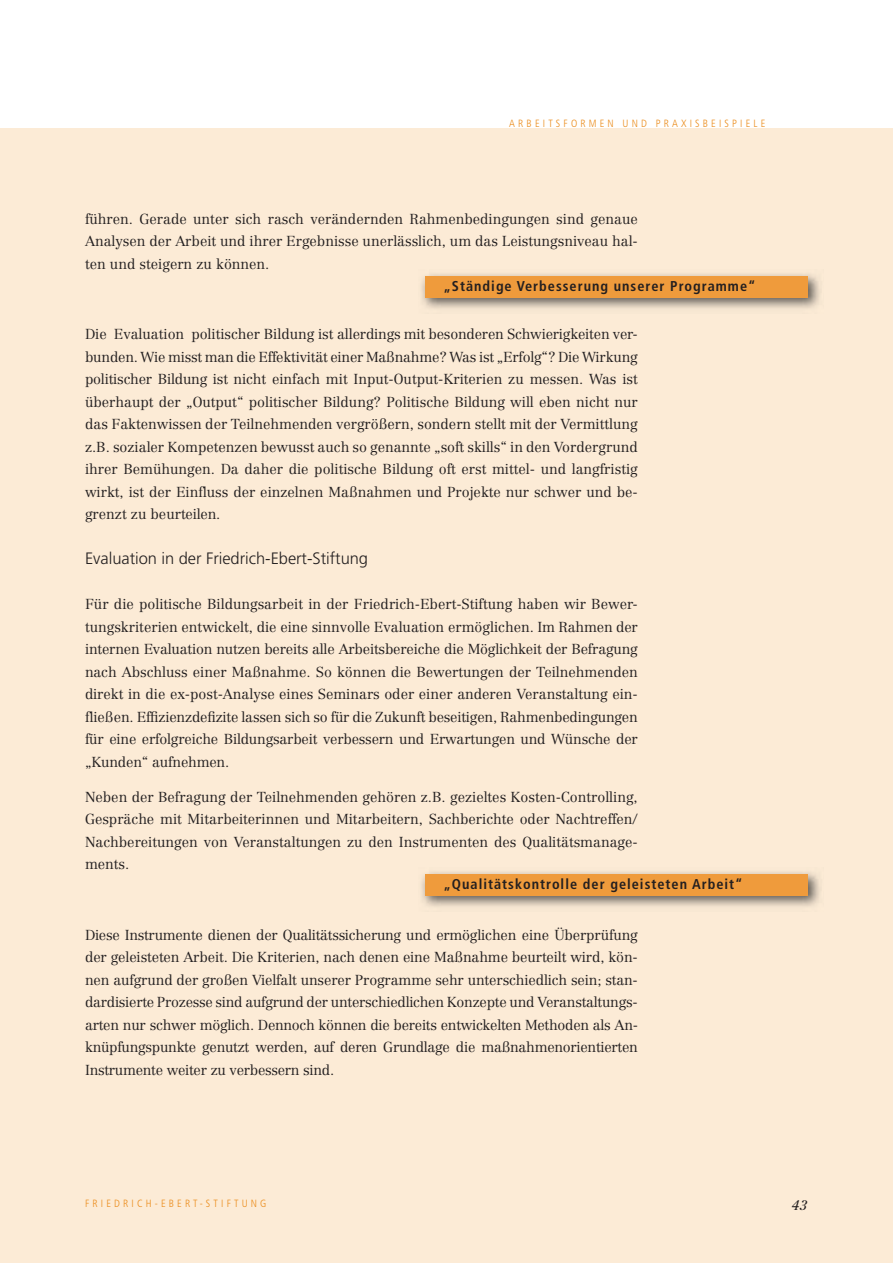
<style>
.page{position:relative;width:893px;height:1263px;background:#fcebd6}
.page>*{position:absolute;margin:0;border:0;box-sizing:border-box;transform-origin:0 0}
.t1{font:300 16.5px "Frutiger";letter-spacing:-.005em;color:#231f20}
.t2{font:300 14.25px/22.5px "Centennial";letter-spacing:-.005em;color:#231f20;text-align:justify}
.t3{font:700 condensed 14.25px "Frutiger";letter-spacing:.07em;color:#231f20}
.t4{font:italic 13.5px "Centennial";color:#231f20}
.t5{font:300 condensed 10.5px "Frutiger";letter-spacing:.3em;color:#eb8c1b}
</style>
<div class="page">
<div style="left:0;top:0;width:893px;height:128px;background:#fff"></div>
<img style="left:421px;top:274px;width:400px;height:35px">
<div style="left:425px;top:276px;width:383px;height:22px;background:#ef9b3c"></div>
<img style="left:421px;top:872px;width:400px;height:35px">
<div style="left:425px;top:874px;width:383px;height:21px;background:#ef9b3c"></div>
<p class="t5" style="left:509px;top:119px;width:258px">ARBEITSFORMEN UND PRAXISBEISPIELE</p>
<p class="t2" style="left:85px;top:208px;width:554px">führen. Gerade unter sich rasch verändernden Rahmenbedingungen sind genaue Analysen der Arbeit und ihrer Ergebnisse unerlässlich, um das Leistungsniveau hal&shy;ten und steigern zu können.</p>
<p class="t3" style="left:444px;top:281px;width:313px">„Ständige Verbesserung unserer Programme“</p>
<p class="t2" style="left:85px;top:324px;width:554px">Die Evaluation politischer Bildung ist allerdings mit besonderen Schwierigkeiten ver&shy;bunden. Wie misst man die Effektivität einer Maßnahme? Was ist „Erfolg“? Die Wirkung politischer Bildung ist nicht einfach mit Input-Output-Kriterien zu messen. Was ist überhaupt der „Output“ politischer Bildung? Politische Bildung will eben nicht nur das Faktenwissen der Teilnehmenden vergrößern, sondern stellt mit der Vermittlung z.B. sozialer Kompetenzen bewusst auch so genannte „soft skills“ in den Vordergrund ihrer Bemühungen. Da daher die politische Bildung oft erst mittel- und langfristig wirkt, ist der Einfluss der einzelnen Maßnahmen und Projekte nur schwer und be&shy;grenzt zu beurteilen.</p>
<p class="t1" style="left:85px;top:552px;width:285px">Evaluation in der Friedrich-Ebert-Stiftung</p>
<p class="t2" style="left:85px;top:594px;width:554px">Für die politische Bildungsarbeit in der Friedrich-Ebert-Stiftung haben wir Bewer&shy;tungskriterien entwickelt, die eine sinnvolle Evaluation ermöglichen. Im Rahmen der internen Evaluation nutzen bereits alle Arbeitsbereiche die Möglichkeit der Befragung nach Abschluss einer Maßnahme. So können die Bewertungen der Teilnehmenden direkt in die ex-post-Analyse eines Seminars oder einer anderen Veranstaltung ein&shy;fließen. Effizienzdefizite lassen sich so für die Zukunft beseitigen, Rahmenbedingungen für eine erfolgreiche Bildungsarbeit verbessern und Erwartungen und Wünsche der „Kunden“ aufnehmen.</p>
<p class="t2" style="left:85px;top:787px;width:554px">Neben der Befragung der Teilnehmenden gehören z.B. gezieltes Kosten-Controlling, Gespräche mit Mitarbeiterinnen und Mitarbeitern, Sachberichte oder Nachtreffen/ Nachbereitungen von Veranstaltungen zu den Instrumenten des Qualitätsmanage&shy;ments.</p>
<p class="t3" style="left:444px;top:878px;width:301px">„Qualitätskontrolle der geleisteten Arbeit“</p>
<p class="t2" style="left:85px;top:925px;width:554px">Diese Instrumente dienen der Qualitätssicherung und ermöglichen eine Überprüfung der geleisteten Arbeit. Die Kriterien, nach denen eine Maßnahme beurteilt wird, kön&shy;nen aufgrund der großen Vielfalt unserer Programme sehr unterschiedlich sein; stan&shy;dardisierte Prozesse sind aufgrund der unterschiedlichen Konzepte und Veranstaltungs&shy;arten nur schwer möglich. Dennoch können die bereits entwickelten Methoden als An&shy;knüpfungspunkte genutzt werden, auf deren Grundlage die maßnahmenorientierten Instrumente weiter zu verbessern sind.</p>
<p class="t5" style="left:85px;top:1199px;width:183px">FRIEDRICH-EBERT-STIFTUNG</p>
<p class="t4" style="left:792px;top:1199px;width:17px">43</p>
</div>
